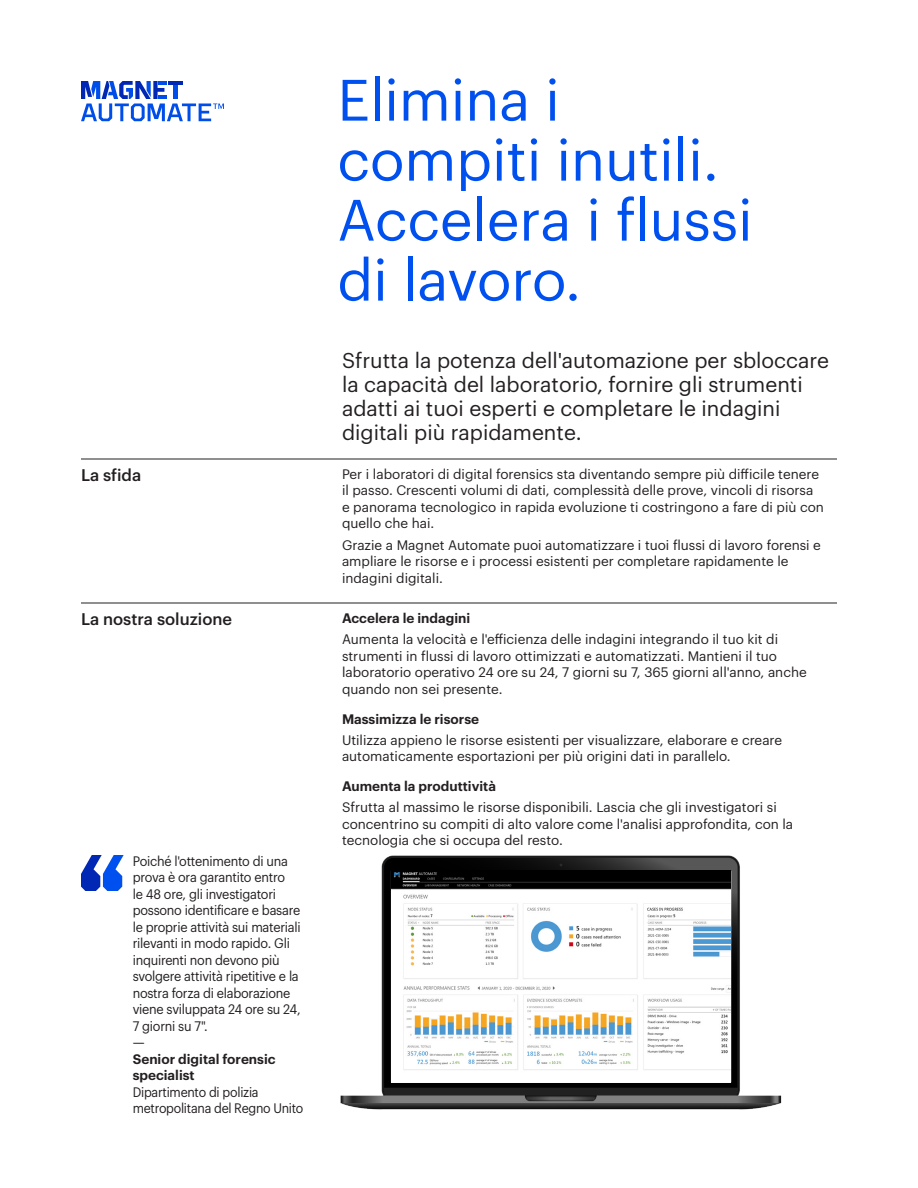
<style>
.page{position:relative;width:918px;height:1188px;background:#fff}
.page>*{position:absolute;margin:0;border:0;box-sizing:border-box;transform-origin:0 0}
.MF_head_38_40{font:57px/60px "Graphik";color:#0050f0}
.MF_subhead_14_16{font:21px/24px "Graphik";color:#231f20}
.MF_sub_section_11_13_medium{font:500 16.5px "Graphik";color:#231f20}
.MF_body_9_11{font:13.5px/16.5px "Graphik";color:#231f20}
.MF_body_9_11-2{font:13.5px/16.5px "Graphik";letter-spacing:-.02em;color:#231f20;scale:.94 1}
.MF_body_label_9_11_semibold{font:600 13.5px "Graphik";color:#231f20}
.s1{font-weight:600}
</style>
<div class="page">
<svg style="left:81px;top:855px;width:43px;height:36px"></svg>
<hr style="left:81px;top:459px;width:756px;height:1px;background:#231f20">
<hr style="left:81px;top:603px;width:756px;height:1px;background:#231f20">
<img style="left:341px;top:855px;width:440px;height:255px">
<img style="left:391px;top:871px;width:339px;height:212px">
<svg style="left:81px;top:81px;width:143px;height:40px"></svg>
<p class="MF_sub_section_11_13_medium" style="left:81px;top:463px;width:62px">La sfida</p>
<p class="MF_sub_section_11_13_medium" style="left:81px;top:607px;width:153px">La nostra soluzione</p>
<p class="MF_body_9_11-2" style="left:133px;top:852px;width:183px">Poiché l'ottenimento di una prova è ora garantito entro<br>le 48 ore, gli investigatori possono identificare e basare le proprie attività sui materiali rilevanti in modo rapido. Gli inquirenti non devono più svolgere attività ripetitive e la nostra forza di elaborazione viene sviluppata 24 ore su 24,<br>7 giorni su 7".<br>—<br><span class="s1">Senior digital forensic specialist<br></span>Dipartimento di polizia metropolitana del Regno Unito</p>
<p class="MF_head_38_40" style="left:338px;top:65px;width:417px">Elimina i compiti inutili.<br>Accelera i flussi di lavoro.</p>
<p class="MF_subhead_14_16" style="left:342px;top:347px;width:489px">Sfrutta la potenza dell'automazione per sbloccare la capacità del laboratorio, fornire gli strumenti adatti ai tuoi esperti e completare le indagini digitali più rapidamente.</p>
<p class="MF_body_9_11" style="left:342px;top:465px;width:483px">Per i laboratori di digital forensics sta diventando sempre più difficile tenere il passo. Crescenti volumi di dati, complessità delle prove, vincoli di risorsa e panorama tecnologico in rapida evoluzione ti costringono a fare di più con quello che hai.</p>
<p class="MF_body_9_11" style="left:342px;top:535px;width:480px">Grazie a Magnet Automate puoi automatizzare i tuoi flussi di lavoro forensi e ampliare le risorse e i processi esistenti per completare rapidamente le indagini digitali.</p>
<p class="MF_body_label_9_11_semibold" style="left:342px;top:608px;width:130px">Accelera le indagini</p>
<p class="MF_body_9_11" style="left:342px;top:630px;width:466px">Aumenta la velocità e l'efficienza delle indagini integrando il tuo kit di strumenti in flussi di lavoro ottimizzati e automatizzati. Mantieni il tuo laboratorio operativo 24 ore su 24, 7 giorni su 7, 365 giorni all'anno, anche quando non sei presente.</p>
<p class="MF_body_label_9_11_semibold" style="left:342px;top:708px;width:139px">Massimizza le risorse</p>
<p class="MF_body_9_11" style="left:342px;top:730px;width:442px">Utilizza appieno le risorse esistenti per visualizzare, elaborare e creare automaticamente esportazioni per più origini dati in parallelo.</p>
<p class="MF_body_label_9_11_semibold" style="left:342px;top:776px;width:156px">Aumenta la produttività</p>
<p class="MF_body_9_11" style="left:342px;top:798px;width:453px">Sfrutta al massimo le risorse disponibili. Lascia che gli investigatori si concentrino su compiti di alto valore come l'analisi approfondita, con la tecnologia che si occupa del resto.</p>
</div>
